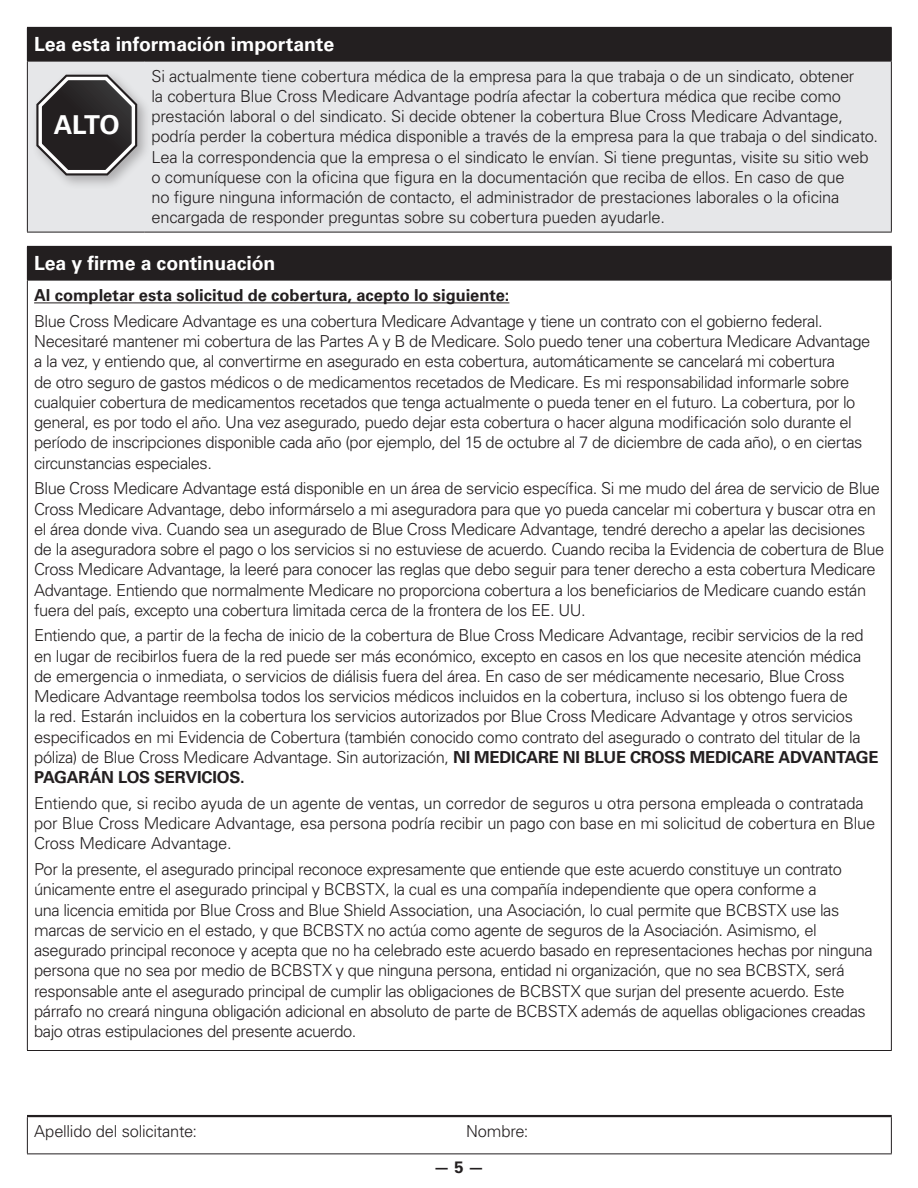
<style>
.page{position:relative;width:918px;height:1188px;background:#fff}
.page>*{position:absolute;margin:0;border:0;box-sizing:border-box;transform-origin:0 0}
.t1{font:700 25.95px "Univers LT Std";color:#fff}
.sub-tier_1_rev{font:700 19.5px "Univers LT Std";letter-spacing:-.005em;color:#fff}
.chart_body{font:300 16.5px/20.2px "Univers LT Std";letter-spacing:-.025em;color:#231f20}
.chart_body-2{font:700 16.5px "Univers LT Std";color:#231f20}
.s1{font-weight:700}
</style>
<div class="page">
<hr style="left:27px;top:1117px;width:1px;height:37px;background:#231f20">
<hr style="left:891px;top:1117px;width:1px;height:37px;background:#231f20">
<hr style="left:27px;top:1154px;width:865px;height:1px;background:#231f20">
<hr style="left:27px;top:1115px;width:865px;height:2px;background:#231f20">
<div style="left:27px;top:27px;width:864px;height:34px;background:#231f20"></div>
<div style="left:28px;top:62px;width:863px;height:170px;background:#e6e7e9"></div>
<hr style="left:891px;top:62px;width:1px;height:170px;background:#231f20">
<hr style="left:145px;top:27px;width:747px;height:1px;background:#231f20">
<hr style="left:891px;top:28px;width:1px;height:33px;background:#231f20">
<hr style="left:27px;top:61px;width:118px;height:1px;background:#231f20">
<hr style="left:145px;top:61px;width:747px;height:1px;background:#231f20">
<hr style="left:27px;top:62px;width:1px;height:170px;background:#231f20">
<hr style="left:27px;top:232px;width:118px;height:1px;background:#231f20">
<hr style="left:145px;top:232px;width:747px;height:1px;background:#231f20">
<div style="left:31px;top:69px;width:120px;height:121px;background:#231f20;opacity:.3"></div>
<svg style="left:35px;top:72px;width:104px;height:105px;background:#646263"></svg>
<div style="left:27px;top:246px;width:864px;height:34px;background:#231f20"></div>
<hr style="left:27px;top:281px;width:1px;height:769px;background:#231f20">
<hr style="left:891px;top:281px;width:1px;height:769px;background:#231f20">
<hr style="left:27px;top:1050px;width:865px;height:1px;background:#231f20">
<hr style="left:27px;top:246px;width:865px;height:1px;background:#231f20">
<hr style="left:891px;top:247px;width:1px;height:33px;background:#231f20">
<hr style="left:27px;top:280px;width:865px;height:1px;background:#231f20">
<hr style="left:34px;top:302px;width:475px;height:1px;background:#231f20">
<h1 class="sub-tier_1_rev" style="left:34px;top:33px;width:302px">Lea esta información importante</h1>
<p class="chart_body" style="left:151px;top:66px;width:728px">Si actualmente tiene cobertura médica de la empresa para la que trabaja o de un sindicato, obtener<br>la cobertura Blue Cross Medicare Advantage podría afectar la cobertura médica que recibe como prestación laboral o del sindicato. Si decide obtener la cobertura Blue Cross Medicare Advantage, podría perder la cobertura médica disponible a través de la empresa para la que trabaja o del sindicato.<br>Lea la correspondencia que la empresa o el sindicato le envían. Si tiene preguntas, visite su sitio web o comuníquese con la oficina que figura en la documentación que reciba de ellos. En caso de que<br>no figure ninguna información de contacto, el administrador de prestaciones laborales o la oficina encargada de responder preguntas sobre su cobertura pueden ayudarle.</p>
<p class="t1" style="left:54px;top:110px;width:67px">ALTO</p>
<h1 class="sub-tier_1_rev" style="left:34px;top:252px;width:243px">Lea y firme a continuación</h1>
<p class="chart_body-2" style="left:34px;top:286px;width:477px">Al completar esta solicitud de cobertura, acepto lo siguiente:</p>
<p class="chart_body" style="left:34px;top:311px;width:838px">Blue Cross Medicare Advantage es una cobertura Medicare Advantage y tiene un contrato con el gobierno federal.<br>Necesitaré mantener mi cobertura de las Partes A y B de Medicare. Solo puedo tener una cobertura Medicare Advantage a la vez, y entiendo que, al convertirme en asegurado en esta cobertura, automáticamente se cancelará mi cobertura<br>de otro seguro de gastos médicos o de medicamentos recetados de Medicare. Es mi responsabilidad informarle sobre cualquier cobertura de medicamentos recetados que tenga actualmente o pueda tener en el futuro. La cobertura, por lo general, es por todo el año. Una vez asegurado, puedo dejar esta cobertura o hacer alguna modificación solo durante el período de inscripciones disponible cada año (por ejemplo, del 15 de octubre al 7 de diciembre de cada año), o en ciertas circunstancias especiales.</p>
<p class="chart_body" style="left:34px;top:478px;width:852px">Blue Cross Medicare Advantage está disponible en un área de servicio específica. Si me mudo del área de servicio de Blue Cross Medicare Advantage, debo informárselo a mi aseguradora para que yo pueda cancelar mi cobertura y buscar otra en el área donde viva. Cuando sea un asegurado de Blue Cross Medicare Advantage, tendré derecho a apelar las decisiones de la aseguradora sobre el pago o los servicios si no estuviese de acuerdo. Cuando reciba la Evidencia de cobertura de Blue Cross Medicare Advantage, la leeré para conocer las reglas que debo seguir para tener derecho a esta cobertura Medicare Advantage. Entiendo que normalmente Medicare no proporciona cobertura a los beneficiarios de Medicare cuando están fuera del país, excepto una cobertura limitada cerca de la frontera de los EE. UU.</p>
<p class="chart_body" style="left:34px;top:625px;width:846px">Entiendo que, a partir de la fecha de inicio de la cobertura de Blue Cross Medicare Advantage, recibir servicios de la red en lugar de recibirlos fuera de la red puede ser más económico, excepto en casos en los que necesite atención médica de emergencia o inmediata, o servicios de diálisis fuera del área. En caso de ser médicamente necesario, Blue Cross Medicare Advantage reembolsa todos los servicios médicos incluidos en la cobertura, incluso si los obtengo fuera de<br>la red. Estarán incluidos en la cobertura los servicios autorizados por Blue Cross Medicare Advantage y otros servicios especificados en mi Evidencia de Cobertura (también conocido como contrato del asegurado o contrato del titular de la póliza) de Blue Cross Medicare Advantage. Sin autorización, <span class="s1">NI MEDICARE NI BLUE CROSS MEDICARE ADVANTAGE PAGARÁN LOS SERVICIOS.</span></p>
<p class="chart_body" style="left:34px;top:793px;width:843px">Entiendo que, si recibo ayuda de un agente de ventas, un corredor de seguros u otra persona empleada o contratada por Blue Cross Medicare Advantage, esa persona podría recibir un pago con base en mi solicitud de cobertura en Blue<br>Cross Medicare Advantage.</p>
<p class="chart_body" style="left:34px;top:859px;width:840px">Por la presente, el asegurado principal reconoce expresamente que entiende que este acuerdo constituye un contrato únicamente entre el asegurado principal y BCBSTX, la cual es una compañía independiente que opera conforme a<br>una licencia emitida por Blue Cross and Blue Shield Association, una Asociación, lo cual permite que BCBSTX use las marcas de servicio en el estado, y que BCBSTX no actúa como agente de seguros de la Asociación. Asimismo, el asegurado principal reconoce y acepta que no ha celebrado este acuerdo basado en representaciones hechas por ninguna persona que no sea por medio de BCBSTX y que ninguna persona, entidad ni organización, que no sea BCBSTX, será responsable ante el asegurado principal de cumplir las obligaciones de BCBSTX que surjan del presente acuerdo. Este párrafo no creará ninguna obligación adicional en absoluto de parte de BCBSTX además de aquellas obligaciones creadas bajo otras estipulaciones del presente acuerdo.</p>
<p class="chart_body" style="left:34px;top:1121px;width:165px">Apellido del solicitante:</p>
<p class="chart_body" style="left:466px;top:1121px;width:64px">Nombre:</p>
<p class="chart_body-2" style="left:434px;top:1157px;width:52px">— 5 —</p>
</div>
